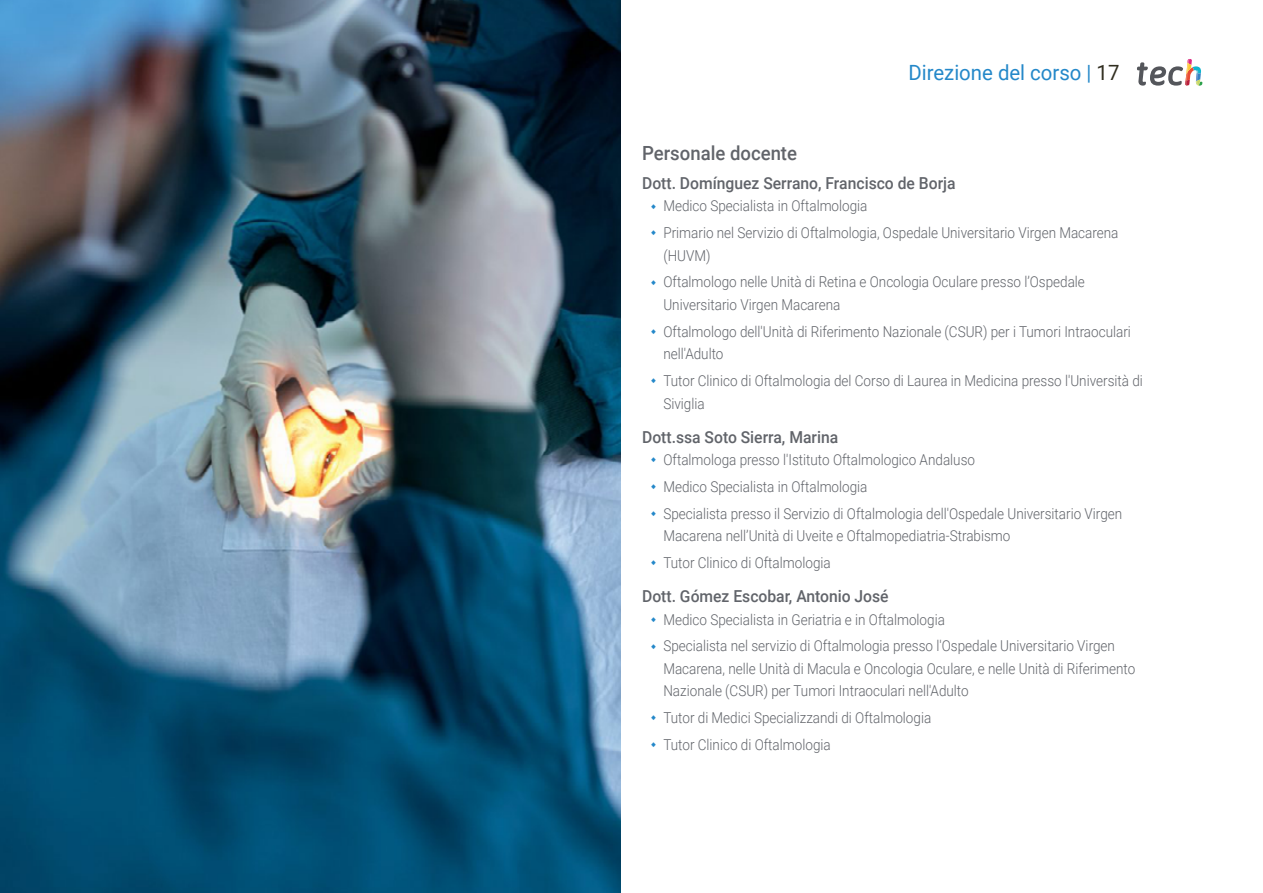
<style>
.page{position:relative;width:1263px;height:893px;background:#fff}
.page>*{position:absolute;margin:0;border:0;box-sizing:border-box;transform-origin:0 0}
.t1{font:21px "Roboto";color:#2488c9}
.t2{font:500 19.5px "Roboto";color:#61646a;scale:.95 1}
.t3{font:500 16.5px "Roboto";color:#61646a;scale:.95 1}
.t4{font:300 15px/26.7px "Roboto";color:#61646a;scale:.9 1}
.s1{color:#312e20}
</style>
<div class="page">
<img style="left:0;top:0;width:621px;height:893px">
<svg style="left:1137px;top:59px;width:65px;height:27px"></svg>
<h2 class="t2" style="left:642px;top:139px;width:165px">Personale docente</h2>
<h1 class="t1" style="left:908px;top:57px;width:213px">Direzione del corso | <span class="s1">17</span></h1>
<p class="t3" style="left:642px;top:172px;width:332px">Dott. Domínguez Serrano, Francisco de Borja</p>
<p class="t4" style="left:663px;top:192px;width:507px">Medico Specialista in Oftalmologia<br>Primario nel Servizio di Oftalmologia, Ospedale Universitario Virgen Macarena</p>
<p class="t4" style="left:663px;top:241px;width:470px">(HUVM)<br>Oftalmologo nelle Unità di Retina e Oncologia Oculare presso l’Ospedale</p>
<p class="t4" style="left:663px;top:291px;width:521px">Universitario Virgen Macarena<br>Oftalmologo dell'Unità di Riferimento Nazionale (CSUR) per i Tumori Intraoculari</p>
<p class="t4" style="left:663px;top:340px;width:534px">nell'Adulto<br>Tutor Clinico di Oftalmologia del Corso di Laurea in Medicina presso l'Università di</p>
<p class="t4" style="left:663px;top:389px;width:47px">Siviglia</p>
<p class="t3" style="left:642px;top:425px;width:208px">Dott.ssa Soto Sierra, Marina</p>
<p class="t4" style="left:663px;top:446px;width:511px">Oftalmologa presso l'Istituto Oftalmologico Andaluso<br>Medico Specialista in Oftalmologia<br>Specialista presso il Servizio di Oftalmologia dell'Ospedale Universitario Virgen</p>
<p class="t4" style="left:663px;top:522px;width:387px">Macarena nell’Unità di Uveite e Oftalmopediatria-Strabismo<br>Tutor Clinico di Oftalmologia</p>
<p class="t3" style="left:642px;top:585px;width:261px">Dott. Gómez Escobar, Antonio José</p>
<p class="t4" style="left:663px;top:605px;width:503px">Medico Specialista in Geriatria e in Oftalmologia<br>Specialista nel servizio di Oftalmologia presso l'Ospedale Universitario Virgen</p>
<p class="t4" style="left:663px;top:657px;width:526px;line-height:22.5px">Macarena, nelle Unità di Macula e Oncologia Oculare, e nelle Unità di Riferimento<br>Nazionale (CSUR) per Tumori Intraoculari nell'Adulto</p>
<p class="t4" style="left:663px;top:704px;width:299px">Tutor di Medici Specializzandi di Oftalmologia<br>Tutor Clinico di Oftalmologia</p>
</div>
